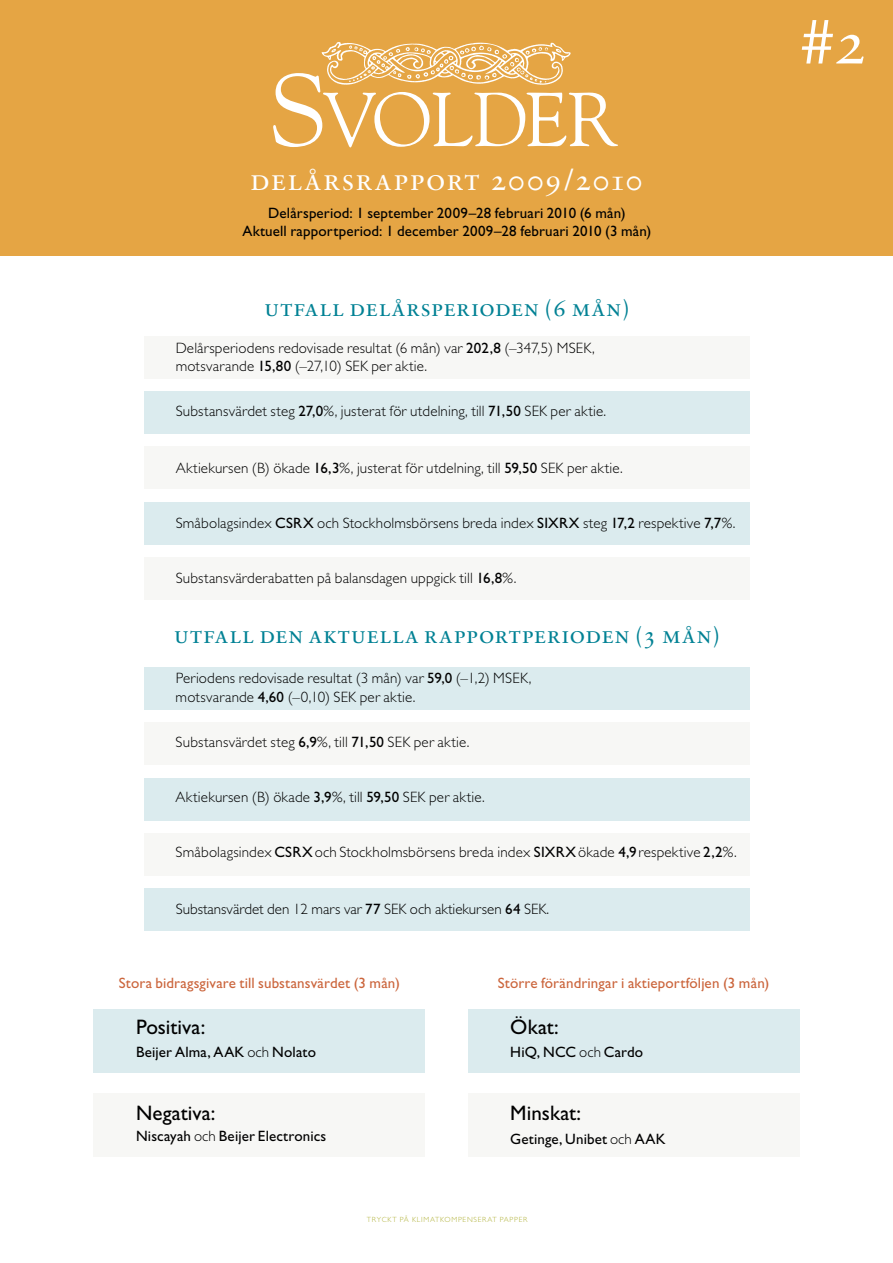
<style>
.page{position:relative;width:893px;height:1263px;background:#fff}
.page>*{position:absolute;margin:0;border:0;box-sizing:border-box;transform-origin:0 0}
.t1{font:63px "Sabon Italic Os F";color:#fff}
.t2{font:30px "Sabon Roman SC";letter-spacing:.045em;color:#fff}
.t3{font:24px "Sabon Roman SC";letter-spacing:.04em;color:#008194}
.t4{font:21px "Gill Sans Std";color:#000}
.t5{font:300 15px/18.8px "Gill Sans Std";letter-spacing:.01em;color:#000}
.t6{font:15px/18px "Gill Sans Std";letter-spacing:.01em;color:#000;text-align:center}
.t7{font:15px "Gill Sans Std";letter-spacing:.01em;color:#cb653c}
.t8{font:300 7.5px "Gill Sans Std";letter-spacing:.1em;color:#afb035}
.s1{font-weight:400}
.s2{font-weight:300}
</style>
<div class="page">
<div style="left:145px;top:667px;width:605px;height:43px;background:#dbebee"></div>
<div style="left:145px;top:778px;width:605px;height:42px;background:#dbebee"></div>
<div style="left:145px;top:888px;width:605px;height:43px;background:#dbebee"></div>
<div style="left:145px;top:722px;width:605px;height:43px;background:#f7f7f5"></div>
<div style="left:145px;top:833px;width:605px;height:43px;background:#f7f7f5"></div>
<div style="left:0;top:0;width:893px;height:255px;background:#e5a544"></div>
<svg style="left:273px;top:42px;width:345px;height:105px"></svg>
<div style="left:145px;top:336px;width:605px;height:43px;background:#f7f7f5"></div>
<div style="left:145px;top:447px;width:605px;height:42px;background:#f7f7f5"></div>
<div style="left:145px;top:557px;width:605px;height:43px;background:#f7f7f5"></div>
<div style="left:145px;top:391px;width:605px;height:43px;background:#dbebee"></div>
<div style="left:145px;top:502px;width:605px;height:42px;background:#dbebee"></div>
<div style="left:94px;top:1009px;width:331px;height:64px;background:#dbebee"></div>
<div style="left:94px;top:1093px;width:331px;height:64px;background:#f7f7f5"></div>
<div style="left:468px;top:1093px;width:331px;height:64px;background:#f7f7f5"></div>
<div style="left:468px;top:1009px;width:331px;height:64px;background:#dbebee"></div>
<h1 class="t1" style="left:798px;top:5px;width:72px">#2</h1>
<h2 class="t2" style="left:250px;top:162px;width:394px">delårsrapport 2009/2010</h2>
<p class="t6" style="left:242px;top:204px;width:410px">Delårsperiod: 1 september 2009–28 februari 2010 (6 mån)<br>Aktuell rapportperiod: 1 december 2009–28 februari 2010 (3 mån)</p>
<h3 class="t3" style="left:265px;top:294px;width:367px">utfall delårsperioden (6 mån)</h3>
<p class="t5" style="left:176px;top:338px;width:421px">Delårsperiodens redovisade resultat (6 mån) var <span class="s1">202,8</span> (–347,5) MSEK, motsvarande <span class="s1">15,80</span> (–27,10) SEK per aktie.</p>
<p class="t5" style="left:176px;top:402px;width:432px">Substansvärdet steg <span class="s1">27,0</span>%, justerat för utdelning, till <span class="s1">71,50</span> SEK per aktie.</p>
<p class="t5" style="left:176px;top:458px;width:448px">Aktiekursen (B) ökade <span class="s1">16,3</span>%, justerat för utdelning, till <span class="s1">59,50</span> SEK per aktie.</p>
<p class="t5" style="left:176px;top:514px;width:561px">Småbolagsindex <span class="s1">CSRX</span> och Stockholmsbörsens breda index <span class="s1">SIXRX</span> steg <span class="s1">17,2</span> respektive <span class="s1">7,7</span>%.</p>
<p class="t5" style="left:176px;top:568px;width:342px">Substansvärderabatten på balansdagen uppgick till <span class="s1">16,8</span>%.</p>
<h3 class="t3" style="left:174px;top:620px;width:547px">utfall den aktuella rapportperioden (3 mån)</h3>
<p class="t5" style="left:176px;top:669px;width:357px">Periodens redovisade resultat (3 mån) var <span class="s1">59,0</span> (–1,2) MSEK, motsvarande <span class="s1">4,60</span> (–0,10) SEK per aktie.</p>
<p class="t5" style="left:176px;top:732px;width:295px">Substansvärdet steg <span class="s1">6,9</span>%, till <span class="s1">71,50</span> SEK per aktie.</p>
<p class="t5" style="left:176px;top:788px;width:310px">Aktiekursen (B) ökade <span class="s1">3,9</span>%, till <span class="s1">59,50</span> SEK per aktie.</p>
<p class="t5" style="left:176px;top:843px;width:563px">Småbolagsindex <span class="s1">CSRX</span> och Stockholmsbörsens breda index <span class="s1">SIXRX</span> ökade <span class="s1">4,9</span> respektive <span class="s1">2,2</span>%.</p>
<p class="t5" style="left:176px;top:900px;width:375px">Substansvärdet den 12 mars var <span class="s1">77</span> SEK och aktiekursen <span class="s1">64</span> SEK.</p>
<p class="t7" style="left:119px;top:974px;width:282px">Stora bidragsgivare till substansvärdet (3 mån)</p>
<p class="t7" style="left:498px;top:974px;width:273px">Större förändringar i aktieportföljen (3 mån)</p>
<h3 class="t4" style="left:136px;top:1015px;width:71px">Positiva:</h3>
<h3 class="t4" style="left:510px;top:1015px;width:50px">Ökat:</h3>
<p class="t6" style="left:136px;top:1043px;width:181px">Beijer Alma, AAK <span class="s2">och</span> Nolato</p>
<p class="t6" style="left:510px;top:1043px;width:134px">HiQ, NCC <span class="s2">och</span> Cardo</p>
<h3 class="t4" style="left:136px;top:1101px;width:81px">Negativa:</h3>
<h3 class="t4" style="left:510px;top:1101px;width:72px">Minskat:</h3>
<p class="t6" style="left:136px;top:1127px;width:192px">Niscayah <span class="s2">och</span> Beijer Electronics</p>
<p class="t6" style="left:510px;top:1130px;width:157px">Getinge, Unibet <span class="s2">och</span> AAK</p>
<p class="t8" style="left:367px;top:1215px;width:162px">TRYCKT PÅ KLIMATKOMPENSERAT PAPPER</p>
</div>
